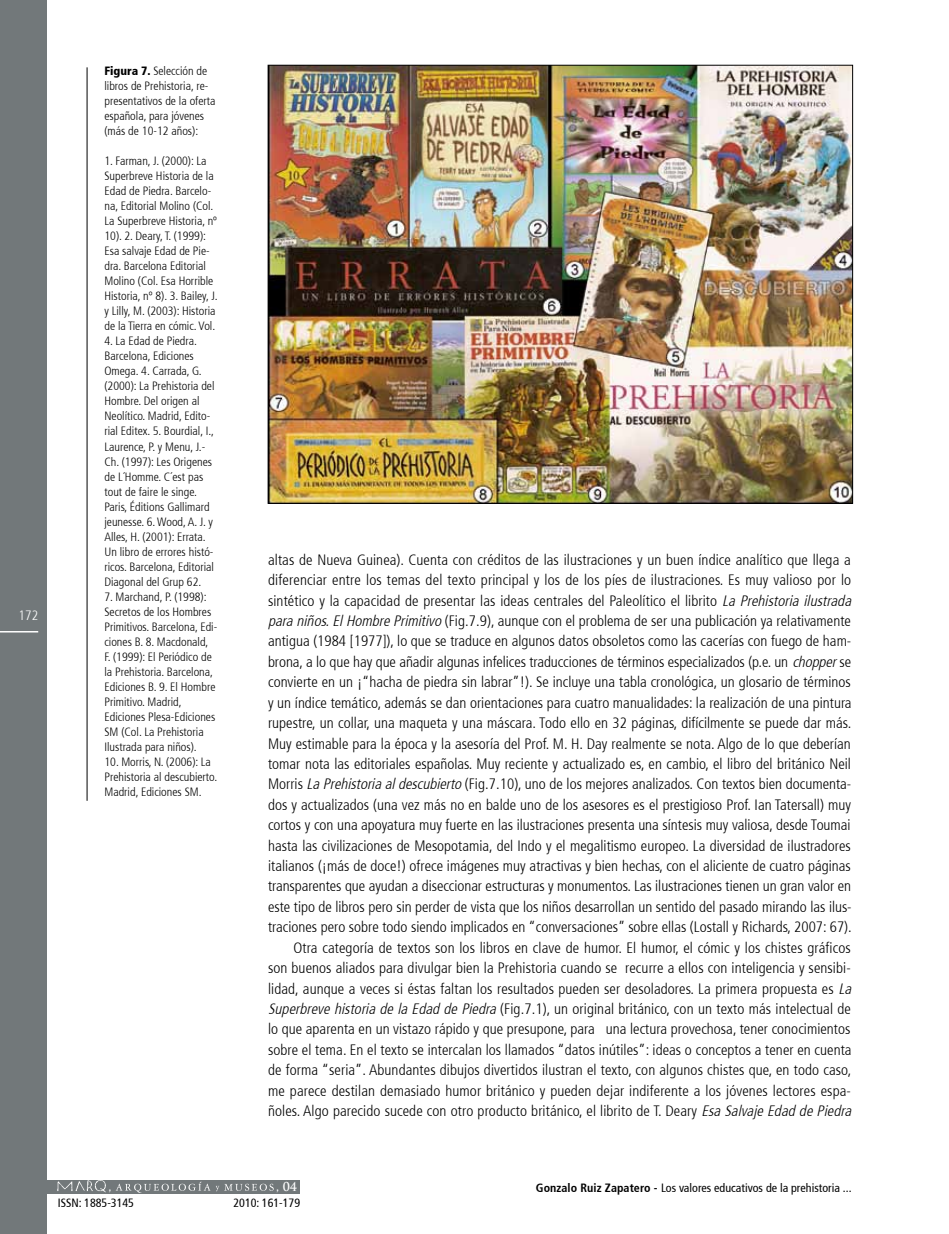
<style>
.page{position:relative;width:949px;height:1234px;background:#fff}
.page>*{position:absolute;margin:0;border:0;box-sizing:border-box;transform-origin:0 0}
.t1{font:300 condensed 15px/20.4px "Frutiger 47";color:#000;text-align:right}
.t2{font:300 condensed 13.5px "Frutiger 47";color:#fff}
.t3{font:300 condensed 12px/15px "Frutiger 47";color:#000}
.t4{font:condensed 12px "Frutiger 57";color:#000}
.t5{font:700 12px "Trajan Pro";color:#fff}
.s1{font-family:"Frutiger 77";font-weight:900}
.s2{font-style:italic}
.s3{font-family:"Frutiger 67";font-weight:700}
</style>
<div class="page">
<div style="left:0;top:0;width:47px;height:1233px;background:#72787a"></div>
<hr style="left:0;top:631px;width:38px;height:1px;background:#fff">
<div style="left:47px;top:1179px;width:252px;height:14px;background:#72787a"></div>
<img style="left:56px;top:1179px;width:55px;height:13px">
<svg style="left:115px;top:1181px;width:95px;height:11px"></svg>
<svg style="left:216px;top:1183px;width:57px;height:7px"></svg>
<img style="left:269px;top:67px;width:581px;height:434px">
<hr style="left:87px;top:67px;width:1px;height:733px;background:#000">
<p class="t2" style="left:19px;top:607px;width:21px">172</p>
<p class="t3" style="left:104px;top:64px;width:112px"><span class="s1">Figura 7.</span> Selección de libros de Prehistoria, re&shy;presentativos de la oferta española, para jóvenes (más de 10-12 años):</p>
<p class="t3" style="left:104px;top:154px;width:115px">1. Farman, J. (2000): La<br>Superbreve Historia de la<br>Edad de Piedra. Barcelo&shy;na, Editorial Molino (Col.<br>La Superbreve Historia, nº<br>10). 2. Deary, T. (1999):<br>Esa salvaje Edad de Pie&shy;dra. Barcelona Editorial<br>Molino (Col. Esa Horrible<br>Historia, nº 8). 3. Bailey, J. y Lilly, M. (2003): Historia de la Tierra en cómic. Vol.</p>
<p class="t3" style="left:104px;top:334px;width:111px">4. La Edad de Piedra.<br>Barcelona, Ediciones<br>Omega. 4. Carrada, G. (2000): La Prehistoria del<br>Hombre. Del origen al<br>Neolítico. Madrid, Edito&shy;rial Editex. 5. Bourdial, I.,<br>Laurence, P. y Menu, J.-<br>Ch. (1997): Les Origenes de L´Homme. C´est pas tout de faire le singe.<br>Paris, Éditions Gallimard jeunesse. 6. Wood, A. J. y<br>Alles, H. (2001): Errata.<br>Un libro de errores histó&shy;ricos. Barcelona, Editorial<br>Diagonal del Grup 62.</p>
<p class="t3" style="left:104px;top:589px;width:114px">7. Marchand, P. (1998):<br>Secretos de los Hombres<br>Primitivos. Barcelona, Edi&shy;ciones B. 8. Macdonald,<br>F. (1999): El Periódico de la Prehistoria. Barcelona,<br>Ediciones B. 9. El Hombre<br>Primitivo. Madrid,<br>Ediciones Plesa-Ediciones<br>SM (Col. La Prehistoria<br>Ilustrada para niños).</p>
<p class="t3" style="left:104px;top:754px;width:114px">10. Morris, N. (2006): La<br>Prehistoria al descubierto.<br>Madrid, Ediciones SM.</p>
<p class="t1" style="left:268px;top:549px;width:588px">altas de Nueva Guinea). Cuenta con créditos de las ilustraciones y un buen índice analítico que llega a diferenciar entre los temas del texto principal y los de los píes de ilustraciones. Es muy valioso por lo sintético y la capacidad de presentar las ideas centrales del Paleolítico el librito <span class="s2">La Prehistoria ilustrada para niños.ElHombrePrimitivo</span> (Fig.7.9), aunque con el problema de ser una publicación ya relativamente antigua (1984 [1977]), lo que se traduce en algunos datos obsoletos como las cacerías con fuego de ham&shy;brona, a lo que hay que añadir algunas infelices traducciones de términos especializados (p.e. un <span class="s2">chopper</span>se convierte en un ¡“hacha de piedra sin labrar”!). Se incluye una tabla cronológica, un glosario de términos y un índice temático, además se dan orientaciones para cuatro manualidades: la realización de una pintura rupestre, un collar, una maqueta y una máscara. Todo ello en 32 páginas, difícilmente se puede dar más.<br>Muy estimable para la época y la asesoría del Prof. M. H. Day realmente se nota. Algo de lo que deberían tomar nota las editoriales españolas. Muy reciente y actualizado es, en cambio, el libro del británico Neil Morris <span class="s2">LaPrehistoriaaldescubierto</span>(Fig.7.10), uno de los mejores analizados. Con textos bien documenta&shy;dos y actualizados (una vez más no en balde uno de los asesores es el prestigioso Prof. Ian Tatersall) muy cortos y con una apoyatura muy fuerte en las ilustraciones presenta una síntesis muy valiosa, desde Toumai hasta las civilizaciones de Mesopotamia, del Indo y el megalitismo europeo. La diversidad de ilustradores italianos (¡más de doce!) ofrece imágenes muy atractivas y bien hechas, con el aliciente de cuatro páginas transparentes que ayudan a diseccionar estructuras y monumentos. Las ilustraciones tienen un gran valor en este tipo de libros pero sin perder de vista que los niños desarrollan un sentido del pasado mirando las ilus&shy;traciones pero sobre todo siendo implicados en “conversaciones” sobre ellas (Lostall y Richards, 2007: 67).<br>Otra categoría de textos son los libros en clave de humor. El humor, el cómic y los chistes gráficos<br>son buenos aliados para divulgar bien la Prehistoria cuando se recurre a ellos con inteligencia y sensibi&shy;lidad, aunque a veces si éstas faltan los resultados pueden ser desoladores. La primera propuesta es <span class="s2">La Superbrevehistoria dela Edad dePiedra</span> (Fig.7.1), un original británico, con un texto más intelectual de lo que aparenta en un vistazo rápido y que presupone, para una lectura provechosa, tener conocimientos sobre el tema. En el texto se intercalan los llamados “datos inútiles”: ideas o conceptos a tener en cuenta de forma “seria”. Abundantes dibujos divertidos ilustran el texto, con algunos chistes que, en todo caso, me parece destilan demasiado humor británico y pueden dejar indiferente a los jóvenes lectores espa&shy;ñoles. Algo parecido sucede con otro producto británico, el librito de T. Deary <span class="s2">Esa SalvajeEdad dePiedra</span></p>
<p class="t5" style="left:108px;top:1178px;width:4px">,</p>
<p class="t5" style="left:276px;top:1178px;width:23px">, 04</p>
<p class="t4" style="left:535px;top:1180px;width:317px"><span class="s3">Gonzalo Ruiz Zapatero -</span> Los valores educativos de la prehistoria ...</p>
<p class="t4" style="left:58px;top:1195px;width:78px">ISSN: 1885-3145</p>
<p class="t4" style="left:233px;top:1195px;width:68px">2010: 161-179</p>
</div>
